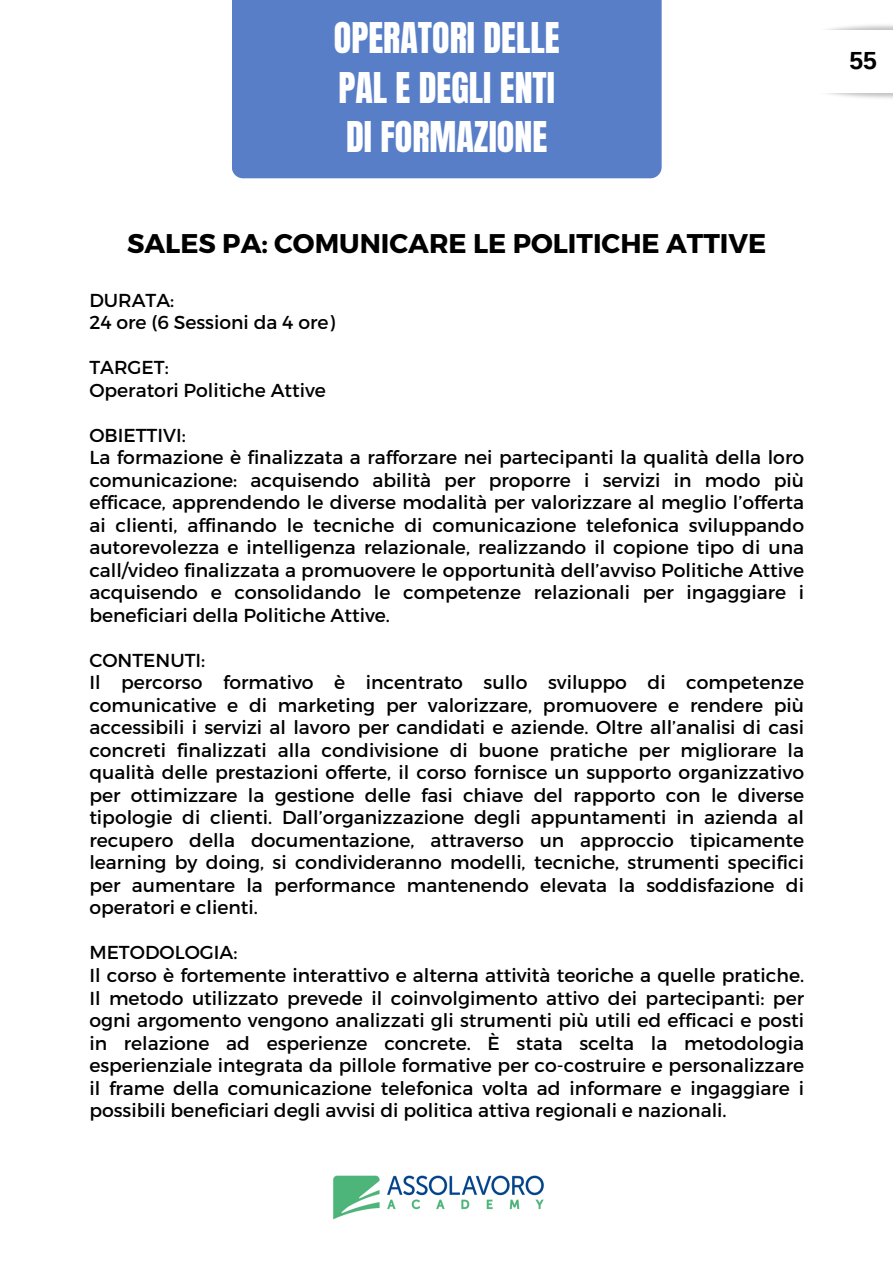
<style>
.page{position:relative;width:893px;height:1264px;background:#fff}
.page>*{position:absolute;margin:0;border:0;box-sizing:border-box;transform-origin:0 0}
.t1{font:36px/49.5px "Anton";color:#fff}
.t2{font:700 27px "Montserrat";color:#000}
.t3{font:700 24.75px "Arimo";color:#000}
.t4{font:18.75px/22.5px "Montserrat";color:#000;text-align:justify}
</style>
<div class="page">
<img style="left:333px;top:1175px;width:211px;height:45px">
<div style="left:232px;top:0;width:429px;height:178px;background:#587ec8"></div>
<p class="t1" style="left:334px;top:14px;width:227px">OPERATORI DELLE<br>PAL E DEGLI ENTI<br>DI FORMAZIONE</p>
<h1 class="t1" style="left:352px;top:18px;width:227px">OPERATORI DELLE<br>PAL E DEGLI ENTI<br>DI FORMAZIONE</h1>
<p class="t1" style="left:371px;top:18px;width:187px;text-align:center">MIDDLE<br>MANAGEMENT<br>AZIENDALE</p>
<p class="t2" style="left:127px;top:226px;width:640px">SALES PA: COMUNICARE LE POLITICHE ATTIVE</p>
<h1 class="t4" style="left:89px;top:288px;width:86px">DURATA:</h1>
<h1 class="t4" style="left:89px;top:310px;width:247px">24 ore (6 Sessioni da 4 ore)</h1>
<p class="t4" style="left:89px;top:355px;width:81px">TARGET:</p>
<p class="t4" style="left:89px;top:378px;width:238px">Operatori Politiche Attive</p>
<h2 class="t4" style="left:89px;top:423px;width:98px">OBIETTIVI:</h2>
<p class="t4" style="left:89px;top:445px;width:716px">La formazione è finalizzata a rafforzare nei partecipanti la qualità della loro comunicazione: acquisendo abilità per proporre i servizi in modo più efficace, apprendendo le diverse modalità per valorizzare al meglio l’offerta ai clienti, affinando le tecniche di comunicazione telefonica sviluppando autorevolezza e intelligenza relazionale, realizzando il copione tipo di una call/video finalizzata a promuovere le opportunità dell’avviso Politiche Attive acquisendo e consolidando le competenze relazionali per ingaggiare i beneficiari della Politiche Attive.</p>
<p class="t4" style="left:89px;top:648px;width:117px">CONTENUTI:</p>
<p class="t4" style="left:89px;top:670px;width:716px">Il percorso formativo è incentrato sullo sviluppo di competenze comunicative e di marketing per valorizzare, promuovere e rendere più accessibili i servizi al lavoro per candidati e aziende. Oltre all’analisi di casi concreti finalizzati alla condivisione di buone pratiche per migliorare la qualità delle prestazioni offerte, il corso fornisce un supporto organizzativo per ottimizzare la gestione delle fasi chiave del rapporto con le diverse tipologie di clienti. Dall’organizzazione degli appuntamenti in azienda al recupero della documentazione, attraverso un approccio tipicamente learning by doing, si condivideranno modelli, tecniche, strumenti specifici per aumentare la performance mantenendo elevata la soddisfazione di operatori e clienti.</p>
<p class="t4" style="left:89px;top:940px;width:150px">METODOLOGIA:</p>
<p class="t4" style="left:89px;top:963px;width:716px">Il corso è fortemente interattivo e alterna attività teoriche a quelle pratiche.<br>Il metodo utilizzato prevede il coinvolgimento attivo dei partecipanti: per ogni argomento vengono analizzati gli strumenti più utili ed efficaci e posti in relazione ad esperienze concrete. È stata scelta la metodologia esperienziale integrata da pillole formative per co-costruire e personalizzare il frame della comunicazione telefonica volta ad informare e ingaggiare i possibili beneficiari degli avvisi di politica attiva regionali e nazionali.</p>
<p class="t3" style="left:849px;top:47px;width:29px">55</p>
</div>
